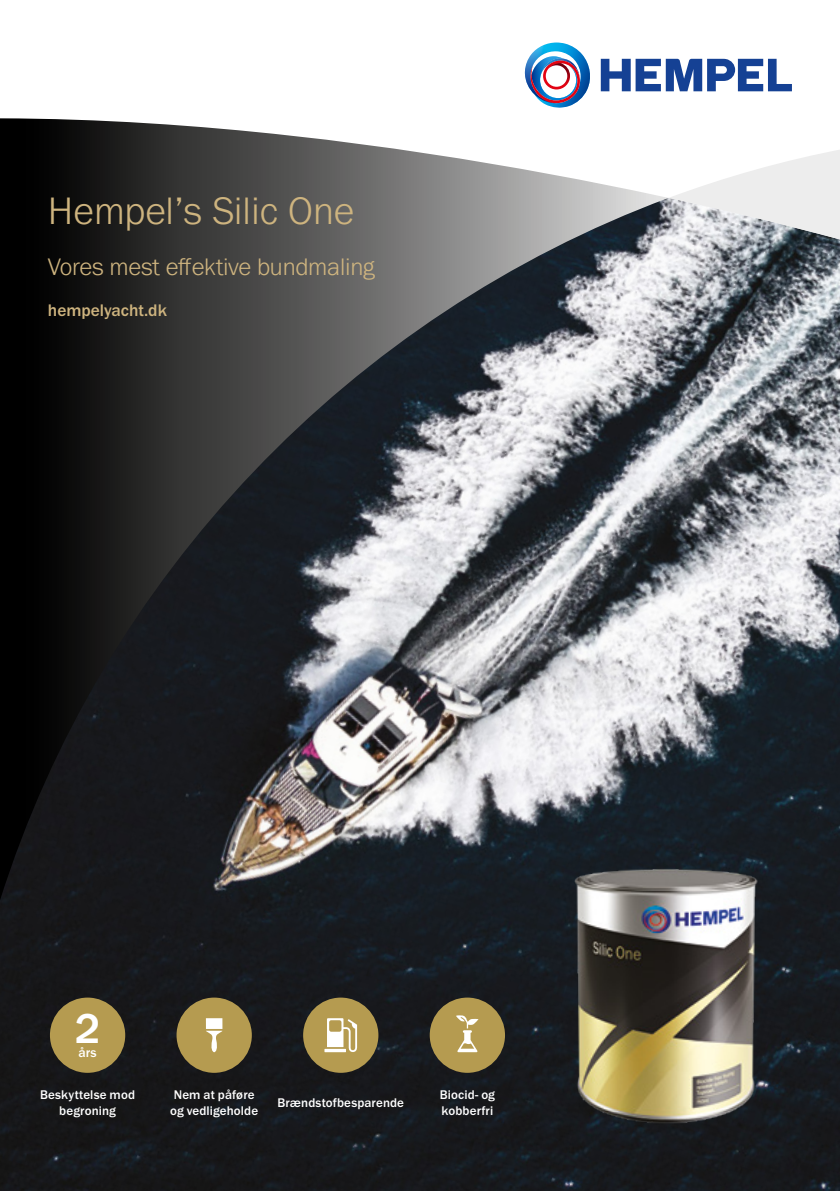
<style>
.page{position:relative;width:840px;height:1191px;background:#fff}
.page>*{position:absolute;margin:0;border:0;box-sizing:border-box;transform-origin:0 0}
.t1{font:500 43.4px "Franklin Gothic URW";color:#fff}
.t2{font:300 39.6px "Franklin Gothic URW";color:#ceb47f}
.t3{font:300 24.8px "Franklin Gothic URW";letter-spacing:-.01em;color:#ceb47f}
.t4{font:500 17.4px "Franklin Gothic URW";color:#ceb47f}
.t5{font:500 13.6px "Franklin Gothic URW";color:#fff}
.t6{font:500 13px/15.6px "Franklin Gothic URW";letter-spacing:.01em;color:#fff}
</style>
<div class="page">
<svg style="left:0;top:118px;width:667px;height:80px"></svg>
<img style="left:0;top:198px;width:839px;height:993px">
<svg style="left:668px;top:150px;width:171px;height:94px"></svg>
<svg style="left:600px;top:59px;width:191px;height:32px"></svg>
<img style="left:524px;top:43px;width:66px;height:65px">
<img style="left:564px;top:854px;width:201px;height:287px">
<div style="left:429px;top:997px;width:75px;height:75px;background:#b59b50;border-radius:50%"></div>
<svg style="left:456px;top:1015px;width:22px;height:37px"></svg>
<div style="left:303px;top:997px;width:75px;height:75px;background:#b59b50;border-radius:50%"></div>
<svg style="left:324px;top:1018px;width:33px;height:34px"></svg>
<div style="left:176px;top:997px;width:76px;height:75px;background:#b59b50;border-radius:50%"></div>
<svg style="left:206px;top:1018px;width:16px;height:34px"></svg>
<div style="left:50px;top:997px;width:75px;height:75px;background:#b59b50;border-radius:50%"></div>
<h2 class="t2" style="left:48px;top:186px;width:308px">Hempel’s Silic One</h2>
<h3 class="t3" style="left:48px;top:251px;width:328px">Vores mest effektive bundmaling</h3>
<h3 class="t4" style="left:48px;top:299px;width:120px">hempelyacht.dk</h3>
<h1 class="t1" style="left:75px;top:1002px;width:27px">2</h1>
<p class="t5" style="left:78px;top:1043px;width:20px">års</p>
<p class="t6" style="left:40px;top:1087px;width:96px;text-align:center">Beskyttelse mod begroning</p>
<p class="t6" style="left:170px;top:1087px;width:90px">Nem at påføre og vedligeholde</p>
<p class="t6" style="left:277px;top:1094px;width:128px">Brændstofbesparende</p>
<p class="t6" style="left:439px;top:1087px;width:57px">Biocid- og kobberfri</p>
</div>
